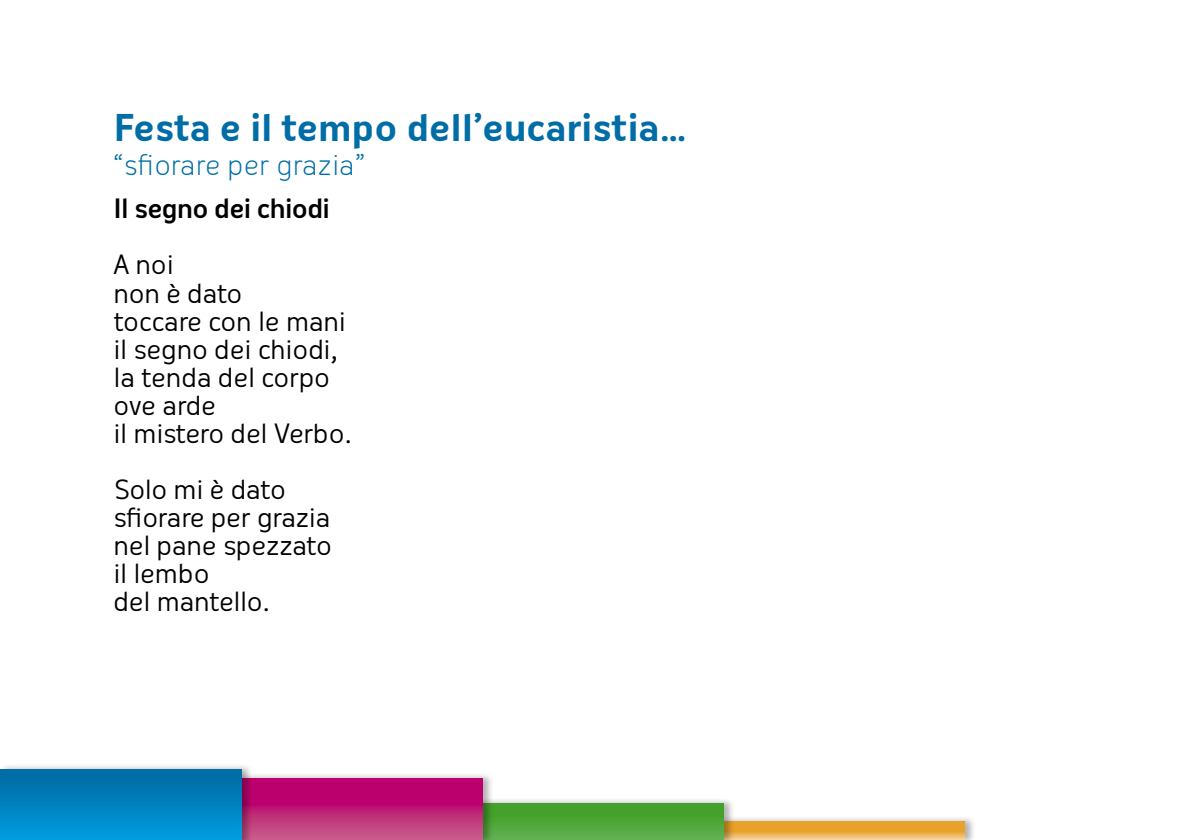
<style>
.page{position:relative;width:1191px;height:840px;background:#fff}
.page>*{position:absolute;margin:0;border:0;box-sizing:border-box;transform-origin:0 0}
.t1{font:700 36px "Oceania";letter-spacing:-.01em;color:#006da6}
.t2{font:300 28px "Oceania";letter-spacing:-.015em;color:#006da6}
.t3{font:26px/28px "Oceania";letter-spacing:-.02em;color:#000}
.t4{font:500 26px "Oceania";letter-spacing:-.02em;color:#000}
</style>
<div class="page">
<div style="left:708px;top:814px;width:268px;height:25px;background:#000;opacity:.3"></div>
<svg style="left:735px;top:821px;width:229px;height:18px;background:#eaaa42"></svg>
<div style="left:453px;top:796px;width:282px;height:43px;background:#000;opacity:.3"></div>
<svg style="left:494px;top:802px;width:229px;height:37px;background:#52a73c"></svg>
<div style="left:212px;top:771px;width:282px;height:68px;background:#000;opacity:.3"></div>
<svg style="left:253px;top:778px;width:229px;height:61px;background:#bf1f76"></svg>
<div style="left:0;top:762px;width:253px;height:77px;background:#000;opacity:.3"></div>
<div style="left:0;top:768px;width:241px;height:71px;background:linear-gradient(to bottom,#00679f,#009cde)"></div>
<h1 class="t1" style="left:113px;top:106px;width:575px">Festa e il tempo dell’eucaristia…</h1>
<p class="t2" style="left:113px;top:148px;width:253px">“sfiorare per grazia”</p>
<p class="t4" style="left:113px;top:193px;width:218px">Il segno dei chiodi</p>
<p class="t3" style="left:113px;top:251px;width:240px">A noi<br>non è dato<br>toccare con le mani il segno dei chiodi, la tenda del corpo ove arde<br>il mistero del Verbo.</p>
<p class="t3" style="left:113px;top:475px;width:220px">Solo mi è dato sfiorare per grazia nel pane spezzato il lembo<br>del mantello.</p>
</div>
